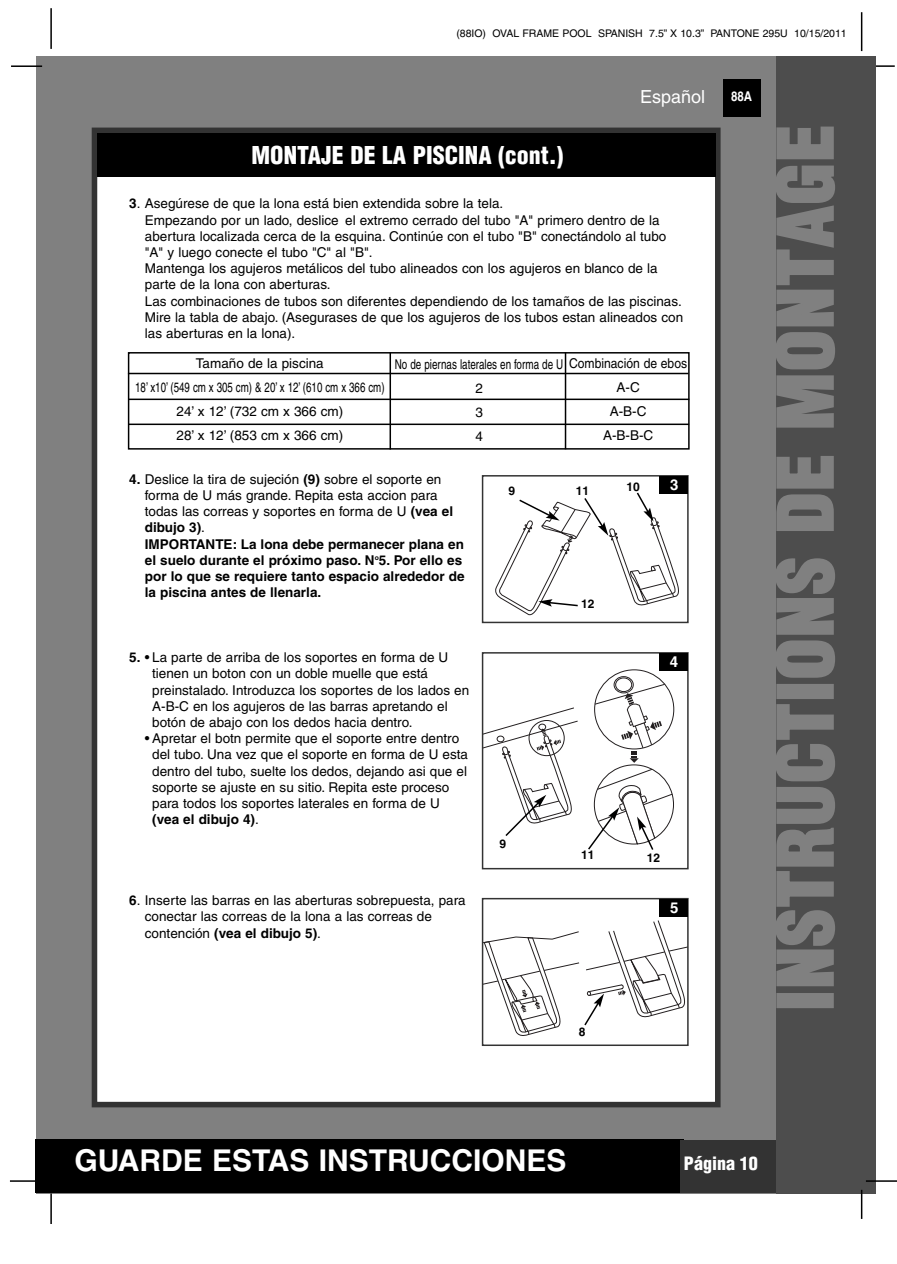
<style>
.page{position:relative;width:897px;height:1264px;background:#fff}
.page>*{position:absolute;margin:0;border:0;box-sizing:border-box;transform-origin:0 0}
.t1{font:900 condensed 73.5px "Helvetica";letter-spacing:.025em;color:#808080}
.t2{font:700 30px "Helvetica";color:#fff}
.t3{font:900 condensed 24px "Helvetica";color:#fff}
.t4{font:900 condensed 18px "Helvetica";color:#fff}
.t5{font:18px "Helvetica";color:#fff}
.t6{font:700 15px "Helvetica";color:#fff}
.t7{font:13.5px/16.2px "Helvetica";color:#000}
.t8{font:700 13.5px/16.2px "Helvetica";color:#000}
.t9{font:13.5px/24px "Helvetica";color:#000;scale:.73 1}
.t10{font:700 13.5px "Helvetica";color:#fff;scale:.85 1}
.t11{font:700 12px "Helvetica";color:#000}
.t12{font:10.5px "Helvetica";color:#000}
.s1{font-weight:700}
.s2{font-weight:400}
</style>
<div class="page">
<div style="left:36px;top:56px;width:751px;height:1137px;background:#808080"></div>
<div style="left:722px;top:79px;width:38px;height:38px;background:#000"></div>
<hr style="left:863px;top:65px;width:31px;height:2px;background:#000">
<hr style="left:50px;top:8px;width:2px;height:41px;background:#000">
<hr style="left:860px;top:12px;width:2px;height:39px;background:#000">
<div style="left:36px;top:1140px;width:647px;height:53px;background:#000"></div>
<div style="left:680px;top:1140px;width:107px;height:53px;background:#333"></div>
<div style="left:776px;top:56px;width:99px;height:1137px;background:#4d4d4d"></div>
<hr style="left:865px;top:1180px;width:31px;height:1px;background:#000">
<hr style="left:860px;top:1189px;width:2px;height:30px;background:#000">
<hr style="left:50px;top:1193px;width:2px;height:31px;background:#000">
<hr style="left:10px;top:1180px;width:31px;height:1px;background:#000">
<hr style="left:11px;top:65px;width:31px;height:2px;background:#000">
<div style="left:97px;top:133px;width:618px;height:968px;background:#fff"></div>
<div style="left:92px;top:128px;width:628px;height:979px;border:6px solid #333"></div>
<div style="left:97px;top:133px;width:618px;height:43px;background:#000"></div>
<div style="left:128px;top:352px;width:561px;height:97px;border:2px solid #000"></div>
<hr style="left:128px;top:373px;width:560px;height:1px;background:#000">
<hr style="left:129px;top:423px;width:560px;height:2px;background:#000">
<hr style="left:129px;top:398px;width:560px;height:2px;background:#000">
<hr style="left:389px;top:352px;width:2px;height:97px;background:#000">
<hr style="left:564px;top:352px;width:2px;height:97px;background:#000">
<div style="left:482px;top:475px;width:206px;height:148px;border:2px solid #333"></div>
<div style="left:659px;top:476px;width:28px;height:18px;background:#000"></div>
<div style="left:615px;top:677px;width:17px;height:15px;border:1px solid #231f20;border-radius:50%"></div>
<div style="left:613px;top:676px;width:20px;height:17px;border:1px solid #231f20;border-radius:50%"></div>
<div style="left:482px;top:652px;width:206px;height:217px;border:2px solid #333"></div>
<div style="left:659px;top:653px;width:28px;height:18px;background:#000"></div>
<svg style="left:495px;top:492px;width:184px;height:124px"></svg>
<div style="left:482px;top:898px;width:206px;height:148px;border:2px solid #333"></div>
<div style="left:659px;top:899px;width:28px;height:17px;background:#000"></div>
<svg style="left:483px;top:919px;width:204px;height:119px"></svg>
<svg style="left:483px;top:707px;width:95px;height:130px"></svg>
<svg style="left:588px;top:683px;width:86px;height:167px"></svg>
<p class="t12" style="left:456px;top:29px;width:392px">(88IO) OVAL FRAME POOL SPANISH 7.5” X 10.3” PANTONE 295U 10/15/2011</p>
<h3 class="t5" style="left:640px;top:90px;width:67px">Español</h3>
<h3 class="t3" style="left:251px;top:146px;width:313px">MONTAJE DE LA PISCINA (cont.)</h3>
<p class="t7" style="left:145px;top:197px;width:540px;text-indent:-16px"><span class="s1">3</span>. Asegúrese de que la lona está bien extendida sobre la tela.<br>Empezando por un lado, deslice el extremo cerrado del tubo "A" primero dentro de la abertura localizada cerca de la esquina. Continúe con el tubo "B" conectándolo al tubo "A" y luego conecte el tubo "C" al "B".<br>Mantenga los agujeros metálicos del tubo alineados con los agujeros en blanco de la parte de la lona con aberturas.<br>Las combinaciones de tubos son diferentes dependiendo de los tamaños de las piscinas.<br>Mire la tabla de abajo. (Asegurases de que los agujeros de los tubos estan alineados con las aberturas en la lona).</p>
<p class="t7" style="left:135px;top:353px;width:251px;line-height:24px;text-align:center">Tamaño de la piscina<br>18’ x10’ (549 cm x 305 cm) &amp; 20’ x 12’ (610 cm x 366 cm)<br>24’ x 12’ (732 cm x 366 cm)<br>28’ x 12’ (853 cm x 366 cm)</p>
<p class="t9" style="left:475px;top:353px;width:292px;text-indent:-80px">No de piernas laterales en forma de U Combinación de ebos<br>2<br>3<br>4</p>
<p class="t7" style="left:603px;top:376px;width:52px;line-height:24px;text-align:center">A-C<br>A-B-C<br>A-B-B-C</p>
<p class="t8" style="left:145px;top:472px;width:321px;text-indent:-16px">4. <span class="s2">Deslice la tira de sujeción</span> (9) <span class="s2">sobre el soporte en forma de U más grande. Repita esta accion para todas las correas y soportes en forma de U</span> (vea el dibujo 3)<span class="s2">.<br></span>IMPORTANTE: La lona debe permanecer plana en el suelo durante el próximo paso. N<sup>o</sup>5. Por ello es por lo que se requiere tanto espacio alrededor de la piscina antes de llenarla.</p>
<p class="t7" style="left:152px;top:650px;width:318px;text-indent:-23px"><span class="s1">5.</span> • La parte de arriba de los soportes en forma de U tienen un boton con un doble muelle que está preinstalado. Introduzca los soportes de los lados en A-B-C en los agujeros de las barras apretando el botón de abajo con los dedos hacia dentro.</p>
<p class="t7" style="left:152px;top:731px;width:317px;text-indent:-7px">• Apretar el botn permite que el soporte entre dentro del tubo. Una vez que el soporte en forma de U esta dentro del tubo, suelte los dedos, dejando asi que el soporte se ajuste en su sitio. Repita este proceso para todos los soportes laterales en forma de U <span class="s1">(vea el dibujo 4)</span>.</p>
<p class="t7" style="left:145px;top:893px;width:322px;text-indent:-16px"><span class="s1">6</span>. Inserte las barras en las aberturas sobrepuesta, para conectar las correas de la lona a las correas de contención <span class="s1">(vea el dibujo 5)</span>.</p>
<p class="t11" style="left:508px;top:486px;width:8px">9</p>
<p class="t11" style="left:499px;top:839px;width:8px">9</p>
<p class="t11" style="left:575px;top:486px;width:15px">11</p>
<p class="t11" style="left:626px;top:482px;width:15px">10</p>
<p class="t6" style="left:670px;top:479px;width:10px">3</p>
<p class="t11" style="left:581px;top:599px;width:15px">12</p>
<p class="t6" style="left:669px;top:656px;width:10px">4</p>
<p class="t11" style="left:581px;top:851px;width:15px">11</p>
<p class="t11" style="left:578px;top:1027px;width:8px">8</p>
<p class="t11" style="left:646px;top:853px;width:15px">12</p>
<p class="t6" style="left:670px;top:902px;width:10px">5</p>
<p class="t10" style="left:731px;top:92px;width:26px">88A</p>
<h1 class="t1" style="left:777px;top:1010px;width:887px;rotate:-90deg">INSTRUCTIONS DE MONTAGE</h1>
<h2 class="t2" style="left:74px;top:1149px;width:493px">GUARDE ESTAS INSTRUCCIONES</h2>
<h3 class="t4" style="left:684px;top:1156px;width:75px">Página 10</h3>
</div>
